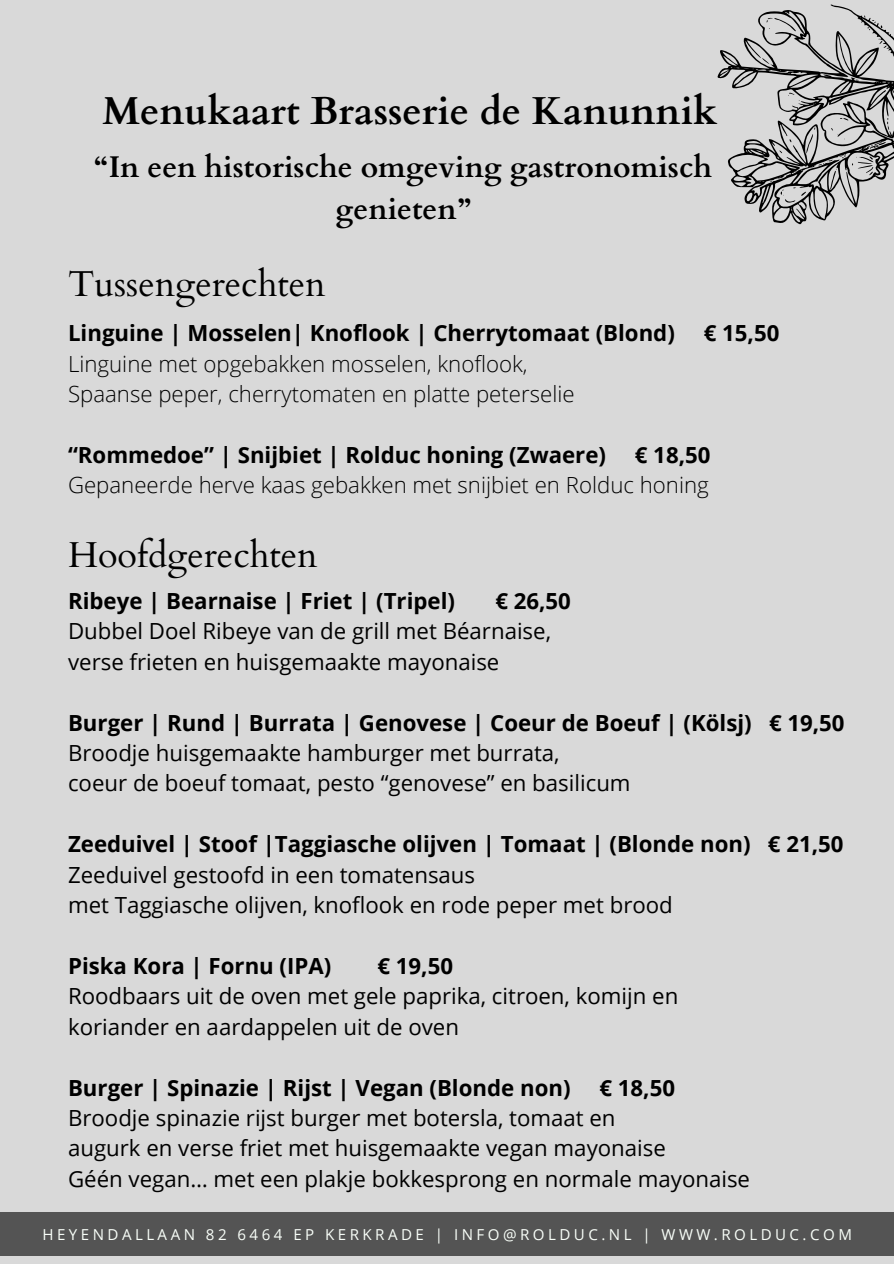
<style>
.page{position:relative;width:894px;height:1264px;background:#fff}
.page>*{position:absolute;margin:0;border:0;box-sizing:border-box;transform-origin:0 0}
.t1{font:700 39px "Cardo";color:#000}
.t2{font:36px "Cardo";color:#000}
.t3{font:700 30px/41.7px "Cardo";color:#000;text-align:center}
.t4{font:22.2px "Open Sans";color:#000}
.t5{font:700 22.2px "Open Sans";color:#000}
.t6{font:300 22.2px "Open Sans";color:#000}
.t7{font:15.15px "Open Sans";letter-spacing:.23em;color:#f9fff9}
</style>
<div class="page">
<div style="left:0;top:0;width:893px;height:1263px;background:#d9d9d9"></div>
<div style="left:0;top:1212px;width:893px;height:43px;background:#545454"></div>
<svg style="left:717px;top:5px;width:176px;height:219px"></svg>
<p class="t1" style="left:102px;top:85px;width:616px">Menukaart Brasserie de Kanunnik</p>
<p class="t3" style="left:94px;top:147px;width:619px">“In een historische omgeving gastronomisch genieten”</p>
<p class="t2" style="left:68px;top:260px;width:259px">Tussengerechten</p>
<p class="t5" style="left:68px;top:317px;width:608px">Linguine | Mosselen| Knoflook | Cherrytomaat (Blond)</p>
<p class="t5" style="left:703px;top:317px;width:77px">€ 15,50</p>
<p class="t6" style="left:68px;top:348px;width:461px">Linguine met opgebakken mosselen, knoflook,</p>
<p class="t6" style="left:68px;top:378px;width:508px">Spaanse peper, cherrytomaten en platte peterselie</p>
<p class="t5" style="left:68px;top:439px;width:539px">“Rommedoe” | Snijbiet | Rolduc honing (Zwaere)</p>
<p class="t5" style="left:634px;top:439px;width:77px">€ 18,50</p>
<p class="t6" style="left:68px;top:469px;width:642px">Gepaneerde herve kaas gebakken met snijbiet en Rolduc honing</p>
<p class="t2" style="left:68px;top:531px;width:251px">Hoofdgerechten</p>
<p class="t5" style="left:68px;top:585px;width:388px">Ribeye | Bearnaise | Friet | (Tripel)</p>
<p class="t5" style="left:495px;top:585px;width:77px">€ 26,50</p>
<p class="t4" style="left:68px;top:615px;width:484px">Dubbel Doel Ribeye van de grill met Béarnaise,</p>
<p class="t4" style="left:68px;top:646px;width:433px">verse frieten en huisgemaakte mayonaise</p>
<p class="t5" style="left:68px;top:706px;width:777px">Burger | Rund | Burrata | Genovese | Coeur de Boeuf | (Kölsj) € 19,50</p>
<p class="t4" style="left:68px;top:737px;width:493px">Broodje huisgemaakte hamburger met burrata,</p>
<p class="t4" style="left:68px;top:767px;width:564px">coeur de boeuf tomaat, pesto “genovese” en basilicum</p>
<p class="t5" style="left:68px;top:828px;width:776px">Zeeduivel | Stoof |Taggiasche olijven | Tomaat | (Blonde non) € 21,50</p>
<p class="t4" style="left:68px;top:858px;width:408px">Zeeduivel gestoofd in een tomatensaus</p>
<p class="t4" style="left:68px;top:889px;width:606px">met Taggiasche olijven, knoflook en rode peper met brood</p>
<p class="t5" style="left:68px;top:950px;width:265px">Piska Kora | Fornu (IPA)</p>
<p class="t5" style="left:377px;top:950px;width:77px">€ 19,50</p>
<p class="t4" style="left:68px;top:980px;width:611px">Roodbaars uit de oven met gele paprika, citroen, komijn en</p>
<p class="t4" style="left:68px;top:1011px;width:392px">koriander en aardappelen uit de oven</p>
<p class="t5" style="left:68px;top:1071px;width:504px">Burger | Spinazie | Rijst | Vegan (Blonde non)</p>
<p class="t5" style="left:599px;top:1071px;width:77px">€ 18,50</p>
<p class="t4" style="left:68px;top:1102px;width:549px">Broodje spinazie rijst burger met botersla, tomaat en</p>
<p class="t4" style="left:68px;top:1132px;width:599px">augurk en verse friet met huisgemaakte vegan mayonaise</p>
<p class="t4" style="left:68px;top:1163px;width:683px">Géén vegan… met een plakje bokkesprong en normale mayonaise</p>
<p class="t7" style="left:42px;top:1223px;width:810px">HEYENDALLAAN 82 6464 EP KERKRADE | INFO@ROLDUC.NL | WWW.ROLDUC.COM</p>
</div>
